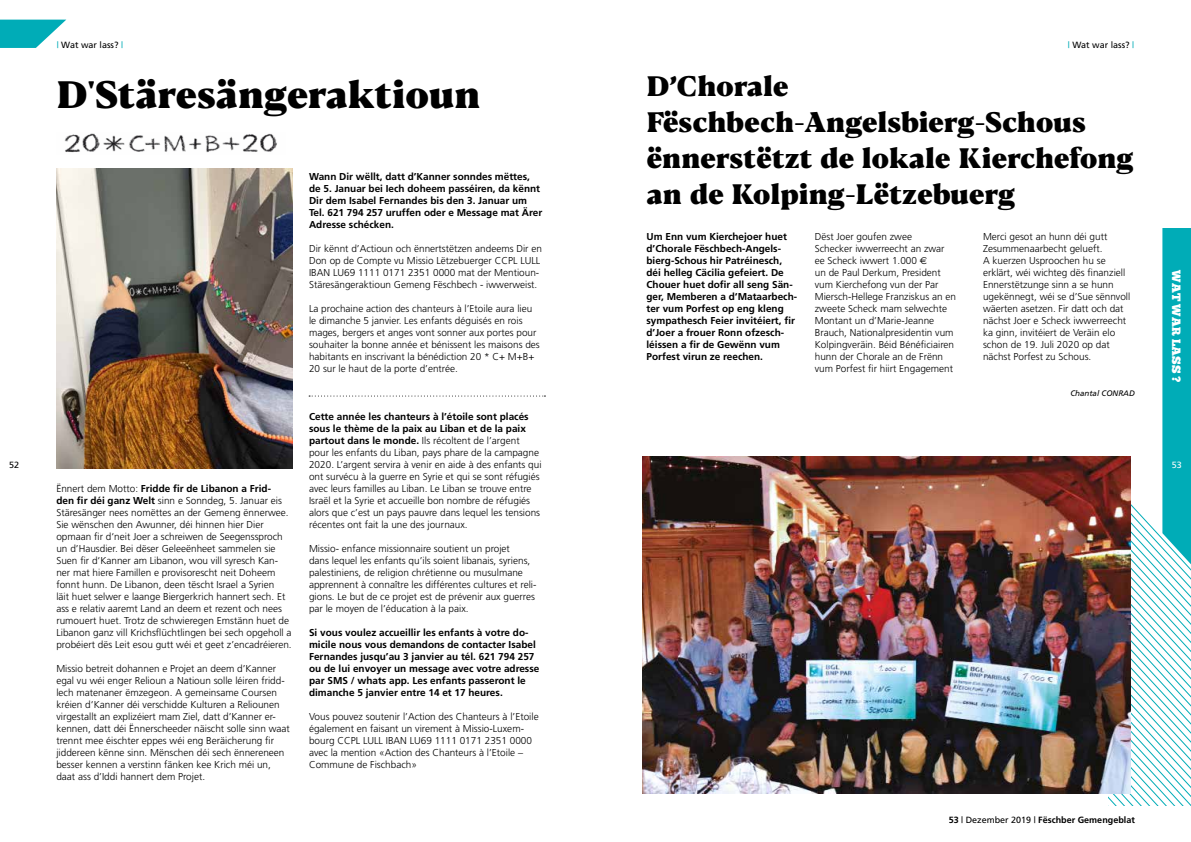
<style>
.page{position:relative;width:1191px;height:842px;background:#fff}
.page>*{position:absolute;margin:0;border:0;box-sizing:border-box;transform-origin:0 0}
.t1{font:800 38px "Blacker Text";color:#000}
.t2{font:800 28px/36px "Blacker Text";letter-spacing:-.005em;color:#000}
.t3{font:12px "Chunk Five Ex";letter-spacing:.01em;color:#fff}
.t4{font:300 10px/12px "Frutiger";color:#000}
.t5{font:700 10px/12px "Frutiger";color:#000}
.t6{font:700 9px "Frutiger";color:#000}
.t7{font:9px "Frutiger";color:#000}
.t8{font:9px "Frutiger";color:#fff}
.t9{font:italic 8px "Frutiger";color:#000}
.s1{color:#00acb7}
.s2{font-family:"Euro Sans";font-weight:400}
.s3{font-weight:700}
.s4{font-weight:400}
</style>
<div class="page">
<svg style="left:0;top:20px;width:66px;height:28px"></svg>
<svg style="left:1108px;top:228px;width:83px;height:578px"></svg>
<img style="left:64px;top:133px;width:213px;height:20px">
<img style="left:57px;top:169px;width:235px;height:299px">
<svg style="left:309px;top:395px;width:236px;height:1px"></svg>
<img style="left:642px;top:456px;width:488px;height:338px">
<p class="t7" style="left:57px;top:40px;width:68px"><span class="s1">|</span> Wat war lass? <span class="s1">|</span></p>
<p class="t7" style="left:1068px;top:40px;width:68px"><span class="s1">|</span> Wat war lass? <span class="s1">|</span></p>
<h2 class="t2" style="left:646px;top:70px;width:489px">D’Chorale<br>Fëschbech-Angelsbierg-Schous ënnerstëtzt de lokale Kierchefong an de Kolping-Lëtzebuerg</h2>
<p class="t4" style="left:814px;top:231px;width:143px">Dëst Joer goufen zwee<br>Schecker iwwerreecht an zwar ee Scheck iwwert 1.000 <span class="s2">€<br></span>un de Paul Derkum, President vum Kierchefong vun der Par<br>Miersch-Hellege Franziskus an en zweete Scheck mam selwechte<br>Montant un d’Marie-Jeanne<br>Brauch, Nationalpresidentin vum<br>Kolpingveräin. Béid Bénéficiairen hunn der Chorale an de Frënn vum Porfest fir hiirt Engagement</p>
<h1 class="t1" style="left:56px;top:70px;width:426px">D'Stäresängeraktioun</h1>
<p class="t5" style="left:309px;top:170px;width:235px">Wann Dir wëllt, datt d’Kanner sonndes mëttes, de 5. Januar bei Iech doheem passéiren, da kënnt Dir dem Isabel Fernandes bis den 3. Januar um Tel. 621 794 257 uruffen oder e Message mat Ärer Adresse schécken.</p>
<p class="t4" style="left:309px;top:243px;width:234px">Dir kënnt d’Actioun och ënnertstëtzen andeems Dir en Don op de Compte vu Missio Lëtzebuerger CCPL LULL IBAN LU69 1111 0171 2351 0000 mat der Mentioun-Stäresängeraktioun Gemeng Fëschbech - iwwerweist.</p>
<p class="t4" style="left:309px;top:303px;width:232px">La prochaine action des chanteurs à l’Etoile aura lieu le dimanche 5 janvier. Les enfants déguisés en rois mages, bergers et anges vont sonner aux portes pour souhaiter la bonne année et bénissent les maisons des habitants en inscrivant la bénédiction 20 * C+ M+B+ 20 sur le haut de la porte d’entrée.</p>
<p class="t4" style="left:309px;top:411px;width:234px"><span class="s3">Cette année les chanteurs à l’étoile sont placés sous le thème de la paix au Liban et de la paix partout dans le monde.</span> Ils récoltent de l’argent pour les enfants du Liban, pays phare de la campagne 2020. L’argent servira à venir en aide à des enfants qui ont survécu à la guerre en Syrie et qui se sont réfugiés avec leurs familles au Liban. Le Liban se trouve entre Israël et la Syrie et accueille bon nombre de réfugiés alors que c’est un pays pauvre dans lequel les tensions récentes ont fait la une des journaux.</p>
<p class="t4" style="left:309px;top:543px;width:229px">Missio- enfance missionnaire soutient un projet<br>dans lequel les enfants qu’ils soient libanais, syriens, palestiniens, de religion chrétienne ou musulmane apprennent à connaître les différentes cultures et reli&shy;gions. Le but de ce projet est de prévenir aux guerres par le moyen de l’éducation à la paix.</p>
<p class="t5" style="left:309px;top:626px;width:232px">Si vous voulez accueillir les enfants à votre do&shy;micile nous vous demandons de contacter Isabel Fernandes jusqu’au 3 janvier au tél. 621 794 257 ou de lui envoyer un message avec votre adresse par SMS / whats app. Les enfants passeront le dimanche 5 janvier entre 14 et 17 heures.</p>
<p class="t4" style="left:309px;top:711px;width:231px">Vous pouvez soutenir l’Action des Chanteurs à l’Etoile également en faisant un virement à Missio-Luxem&shy;bourg CCPL LULL IBAN LU69 1111 0171 2351 0000 avec la mention «Action des Chanteurs à l’Etoile – Commune de Fischbach»</p>
<p class="t5" style="left:646px;top:230px;width:152px">Um Enn vum Kierchejoer huet d’Chorale Fëschbech-Angels&shy;bierg-Schous hir Patréinesch, déi helleg Cäcilia gefeiert. De<br>Chouer huet dofir all seng Sän&shy;ger, Memberen a d‘Mataarbech&shy;ter vum Porfest op eng kleng sympathesch Feier invitéiert, fir d’Joer a frouer Ronn ofzesch&shy;léissen a fir de Gewënn vum<br>Porfest virun ze reechen.</p>
<p class="t4" style="left:983px;top:231px;width:149px">Merci gesot an hunn déi gutt<br>Zesummenaarbecht gelueft.<br>A kuerzen Usproochen hu se erklärt, wéi wichteg dës finanziell<br>Ennerstëtzunge sinn a se hunn ugekënnegt, wéi se d’Sue sënnvoll wäerten asetzen. Fir datt och dat nächst Joer e Scheck iwwerreecht ka ginn, invitéiert de Veräin elo schon de 19. Juli 2020 op dat nächst Porfest zu Schous.</p>
<p class="t9" style="left:1070px;top:389px;width:66px">Chantal CONRAD</p>
<p class="t3" style="left:1185px;top:270px;width:114px;rotate:90deg">WAT WAR LASS ?</p>
<p class="t7" style="left:9px;top:460px;width:12px">52</p>
<p class="t8" style="left:1171px;top:460px;width:12px">53</p>
<p class="t4" style="left:56px;top:483px;width:237px">Ënnert dem Motto: <span class="s3">Fridde fir de Libanon a Frid-<br>den fir déi ganz Welt</span> sinn e Sonndeg, 5. Januar eis Stäresänger nees nomëttes an der Gemeng ënnerwee.<br>Sie wënschen den Awunner, déi hinnen hier Dier opmaan fir d‘neit Joer a schreiwen de Seegenssproch un d’Hausdier. Bei dëser Geleeënheet sammelen sie Suen fir d‘Kanner am Libanon, wou vill syresch Kan&shy;ner mat hiere Famillen e provisorescht neit Doheem fonnt hunn. De Libanon, deen tëscht Israel a Syrien<br>läit huet selwer e laange Biergerkrich hannert sech. Et ass e relativ aaremt Land an deem et rezent och nees rumouert huet. Trotz de schwieregen Emstänn huet de Libanon ganz vill Krichsflüchtlingen bei sech opgeholl a probéiert dës Leit esou gutt wéi et geet z’encadréieren.</p>
<p class="t4" style="left:56px;top:663px;width:235px">Missio betreit dohannen e Projet an deem d’Kanner egal vu wéi enger Relioun a Natioun solle léiren fridd&shy;lech matenaner ëmzegeon. A gemeinsame Coursen kréien d‘Kanner déi verschidde Kulturen a Reliounen virgestallt an explizéiert mam Ziel, datt d’Kanner er&shy;kennen, datt déi Ënnerscheeder näischt solle sinn waat trennt mee éischter eppes wéi eng Beräicherung fir jiddereen kënne sinn. Mënschen déi sech ënnereneen besser kennen a verstinn fänken kee Krich méi un, daat ass d’Iddi hannert dem Projet.</p>
<p class="t6" style="left:948px;top:814px;width:188px">53 <span class="s4">| Dezember 2019 |</span> Fëschber Gemengeblat</p>
</div>
